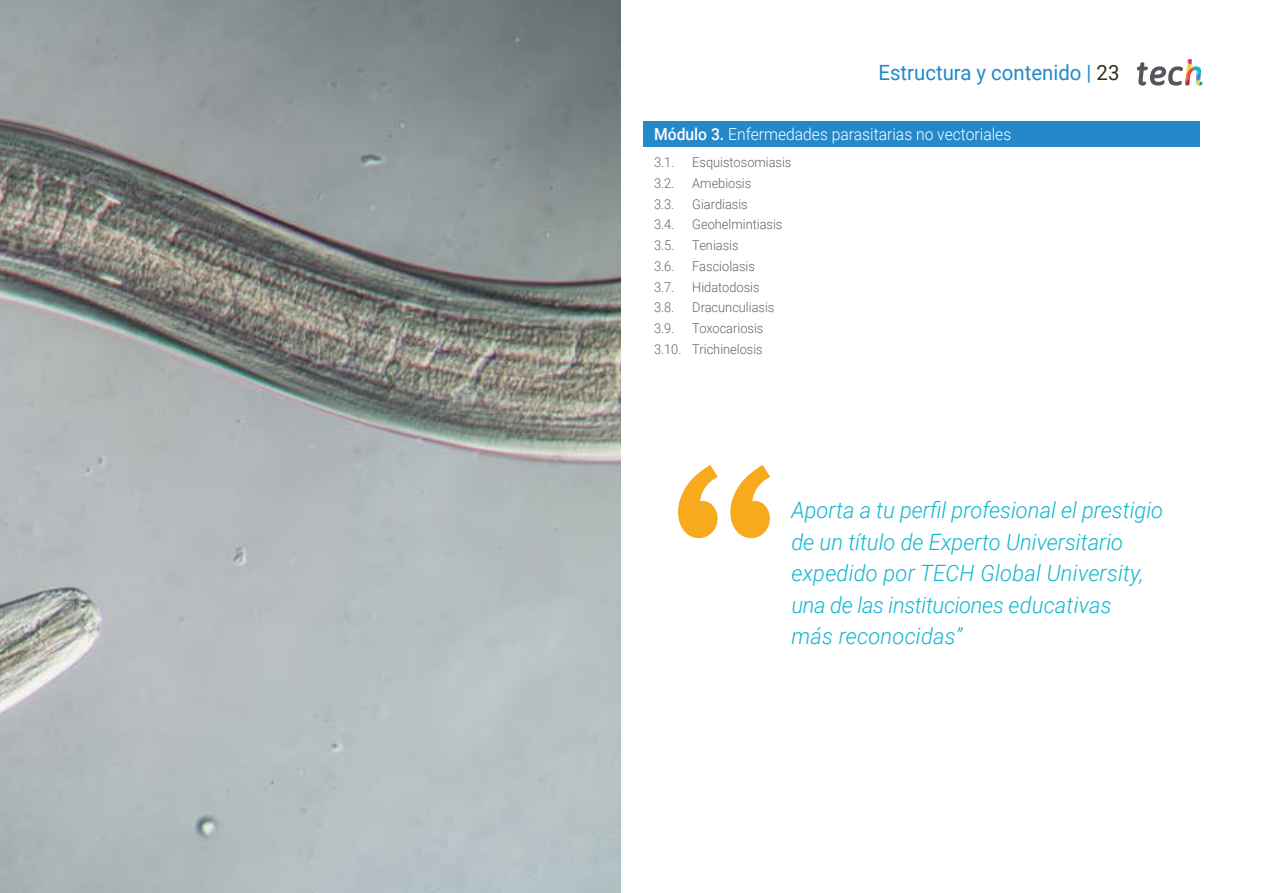
<style>
.page{position:relative;width:1263px;height:893px;background:#fff}
.page>*{position:absolute;margin:0;border:0;box-sizing:border-box;transform-origin:0 0}
.t1{font:italic 300 22.5px/31.5px "Roboto";color:#0fb6cf}
.t2{font:21px "Roboto";color:#2488c9}
.t3{font:300 16.5px "Roboto";color:#fff;scale:.95 1}
.t4{font:300 13.5px/20.7px "Roboto";color:#61646a;text-align:right;scale:.95 1}
.s1{color:#312e20}
.s2{font-weight:500}
</style>
<div class="page">
<img style="left:0;top:0;width:621px;height:893px">
<svg style="left:678px;top:465px;width:92px;height:73px"></svg>
<div style="left:643px;top:121px;width:556px;height:25px;background:#2488c9"></div>
<svg style="left:1137px;top:59px;width:65px;height:27px"></svg>
<h2 class="t2" style="left:878px;top:57px;width:242px">Estructura y contenido | <span class="s1">23</span></h2>
<p class="t3" style="left:654px;top:123px;width:378px"><span class="s2">Módulo 3.</span> Enfermedades parasitarias no vectoriales</p>
<p class="t4" style="left:654px;top:151px;width:23px">3.1.</p>
<p class="t4" style="left:692px;top:151px;width:106px">Esquistosomiasis</p>
<p class="t4" style="left:654px;top:172px;width:23px">3.2.</p>
<p class="t4" style="left:692px;top:172px;width:64px">Amebiosis</p>
<p class="t4" style="left:654px;top:193px;width:23px">3.3.</p>
<p class="t4" style="left:692px;top:193px;width:60px">Giardiasis</p>
<p class="t4" style="left:654px;top:214px;width:23px">3.4.</p>
<p class="t4" style="left:692px;top:214px;width:96px">Geohelmintiasis</p>
<p class="t4" style="left:654px;top:234px;width:23px">3.5.</p>
<p class="t4" style="left:692px;top:234px;width:50px">Teniasis</p>
<p class="t4" style="left:654px;top:255px;width:23px">3.6.</p>
<p class="t4" style="left:692px;top:255px;width:67px">Fasciolasis</p>
<p class="t4" style="left:654px;top:276px;width:23px">3.7.</p>
<p class="t4" style="left:692px;top:276px;width:72px">Hidatodosis</p>
<p class="t4" style="left:654px;top:297px;width:23px">3.8.</p>
<p class="t4" style="left:692px;top:297px;width:88px">Dracunculiasis</p>
<p class="t4" style="left:654px;top:317px;width:23px">3.9.</p>
<p class="t4" style="left:654px;top:317px;width:117px">Toxocariosis<br>3.10. Trichinelosis</p>
<h1 class="t1" style="left:791px;top:494px;width:373px">Aporta a tu perfil profesional el prestigio de un título de Experto Universitario expedido por TECH Global University, una de las instituciones educativas<br>más reconocidas”</h1>
</div>
